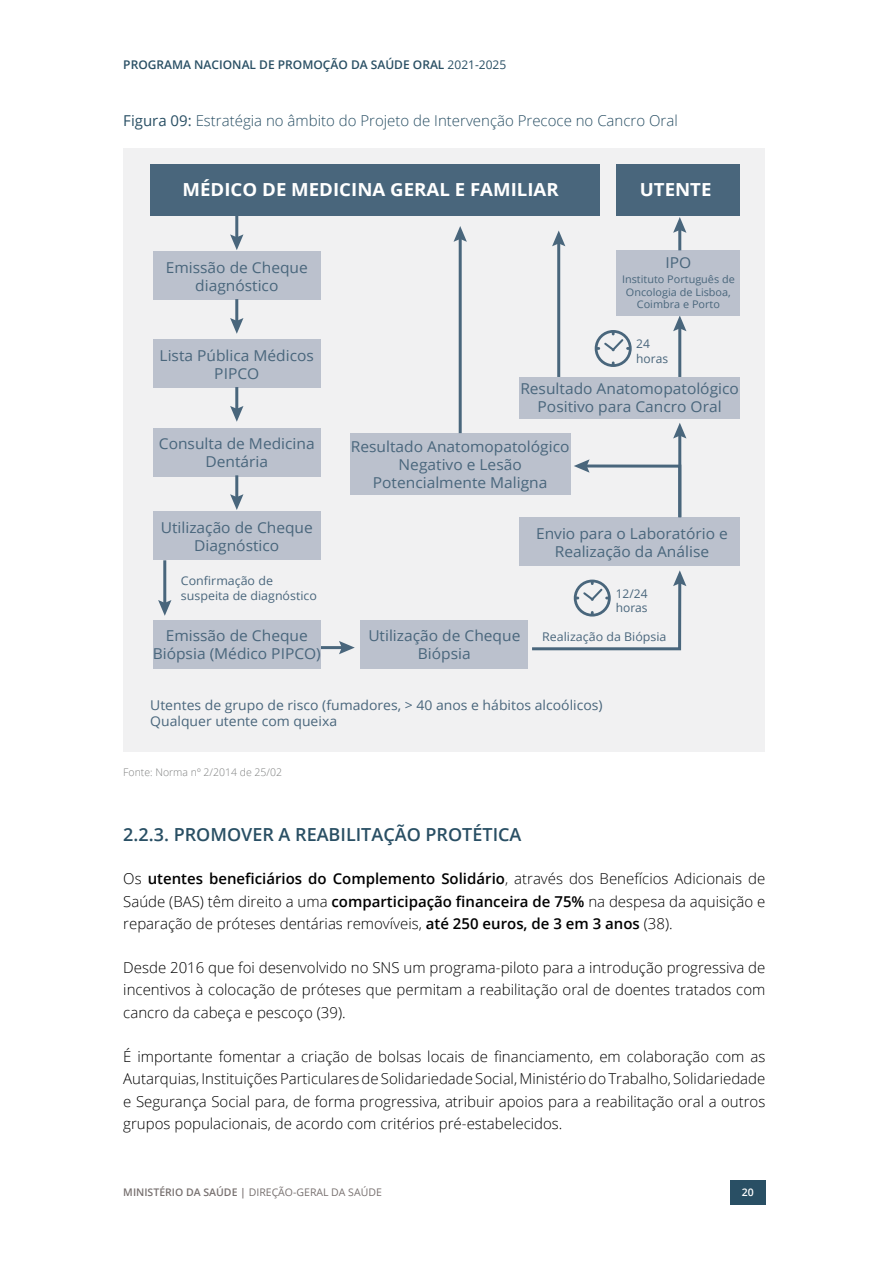
<style>
.page{position:relative;width:893px;height:1263px;background:#fff}
.page>*{position:absolute;margin:0;border:0;box-sizing:border-box;transform-origin:0 0}
.t1{font:600 18px "Open Sans";color:#294f64}
.t2{font:700 18px "Open Sans";color:#fff;scale:1.04 1}
.t3{font:300 15px/22.5px "Open Sans";color:#000;text-align:justify}
.t4{font:15px/18px "Open Sans";color:#49667c;text-align:center;scale:1.04 1}
.t5{font:300 15px "Open Sans";color:#294f64}
.t6{font:13.5px/16.2px "Open Sans";color:#49667c;scale:1.04 1}
.t7{font:12px/14.4px "Open Sans";color:#49667c;scale:1.04 1}
.t8{font:600 12px "Open Sans";color:#294f64}
.t9{font:12px/14.4px "Open Sans";color:#49667c}
.t10{font:10.5px/12.6px "Open Sans";color:#49667c;text-align:center;scale:1.04 1}
.t11{font:10.5px "Open Sans";color:#787170}
.t12{font:300 10.5px "Open Sans";color:#7f8080}
.t13{font:600 10.5px "Open Sans";color:#fff}
.s1{font-weight:400}
.s2{font-weight:600}
</style>
<div class="page">
<div style="left:730px;top:1180px;width:35px;height:24px;background:#294f64"></div>
<div style="left:124px;top:148px;width:641px;height:603px;background:#f1f1f2"></div>
<div style="left:150px;top:165px;width:449px;height:51px;background:#49667c"></div>
<hr style="left:318px;top:646px;width:26px;height:3px;background:#49667c">
<svg style="left:339px;top:641px;width:16px;height:13px"></svg>
<div style="left:519px;top:377px;width:221px;height:41px;background:#bbc1cd"></div>
<hr style="left:235px;top:215px;width:3px;height:24px;background:#49667c">
<svg style="left:230px;top:234px;width:13px;height:16px"></svg>
<div style="left:153px;top:251px;width:167px;height:49px;background:#bbc1cd"></div>
<hr style="left:235px;top:299px;width:3px;height:24px;background:#49667c">
<svg style="left:230px;top:318px;width:13px;height:16px"></svg>
<hr style="left:678px;top:433px;width:3px;height:92px;background:#49667c">
<svg style="left:673px;top:423px;width:13px;height:15px"></svg>
<div style="left:153px;top:339px;width:167px;height:49px;background:#bbc1cd"></div>
<hr style="left:235px;top:387px;width:3px;height:24px;background:#49667c">
<svg style="left:230px;top:406px;width:13px;height:16px"></svg>
<div style="left:153px;top:428px;width:167px;height:48px;background:#bbc1cd"></div>
<hr style="left:235px;top:475px;width:3px;height:24px;background:#49667c">
<svg style="left:230px;top:494px;width:13px;height:16px"></svg>
<div style="left:153px;top:511px;width:167px;height:49px;background:#bbc1cd"></div>
<div style="left:153px;top:620px;width:167px;height:49px;background:#bbc1cd"></div>
<div style="left:361px;top:620px;width:167px;height:49px;background:#bbc1cd"></div>
<hr style="left:163px;top:560px;width:3px;height:45px;background:#49667c">
<svg style="left:158px;top:600px;width:13px;height:16px"></svg>
<div style="left:520px;top:517px;width:220px;height:49px;background:#bbc1cd"></div>
<svg style="left:574px;top:459px;width:108px;height:59px"></svg>
<div style="left:350px;top:433px;width:220px;height:61px;background:#bbc1cd"></div>
<svg style="left:532px;top:570px;width:154px;height:81px"></svg>
<hr style="left:459px;top:237px;width:3px;height:196px;background:#49667c">
<svg style="left:453px;top:226px;width:14px;height:16px"></svg>
<hr style="left:678px;top:326px;width:3px;height:51px;background:#49667c">
<svg style="left:673px;top:315px;width:13px;height:16px"></svg>
<svg style="left:595px;top:330px;width:37px;height:37px"></svg>
<div style="left:616px;top:165px;width:124px;height:51px;background:#49667c"></div>
<hr style="left:557px;top:241px;width:3px;height:136px;background:#49667c">
<svg style="left:552px;top:230px;width:13px;height:16px"></svg>
<div style="left:616px;top:250px;width:124px;height:65px;background:#bbc1cd"></div>
<hr style="left:678px;top:228px;width:3px;height:22px;background:#49667c">
<svg style="left:673px;top:217px;width:13px;height:16px"></svg>
<p class="t8" style="left:123px;top:57px;width:385px">PROGRAMA NACIONAL DE PROMOÇÃO DA SAÚDE ORAL <span class="s1">2021-2025</span></p>
<p class="t5" style="left:123px;top:111px;width:556px"><span class="s1">Figura 09:</span> Estratégia no âmbito do Projeto de Intervenção Precoce no Cancro Oral</p>
<p class="t2" style="left:183px;top:177px;width:363px">MÉDICO DE MEDICINA GERAL E FAMILIAR</p>
<p class="t4" style="left:166px;top:258px;width:138px">Emissão de Cheque diagnóstico</p>
<p class="t4" style="left:160px;top:346px;width:150px">Lista Pública Médicos<br>PIPCO</p>
<p class="t2" style="left:640px;top:176px;width:70px">UTENTE</p>
<p class="t4" style="left:665px;top:253px;width:26px">IPO</p>
<p class="t10" style="left:622px;top:273px;width:110px">Instituto Português de<br>Oncologia de Lisboa,<br>Coimbra e Porto</p>
<p class="t9" style="left:636px;top:336px;width:33px">24 horas</p>
<p class="t4" style="left:159px;top:434px;width:151px">Consulta de Medicina<br>Dentária</p>
<p class="t4" style="left:161px;top:518px;width:148px">Utilização de Cheque<br>Diagnóstico</p>
<p class="t7" style="left:181px;top:573px;width:132px">Confirmação de suspeita de diagnóstico</p>
<p class="t4" style="left:520px;top:379px;width:212px">Resultado Anatomopatológico<br>Positivo para Cancro Oral</p>
<p class="t4" style="left:351px;top:437px;width:212px">Resultado Anatomopatológico<br>Negativo e Lesão<br>Potencialmente Maligna</p>
<p class="t4" style="left:536px;top:524px;width:186px">Envio para o Laboratório e<br>Realização da Análise</p>
<p class="t9" style="left:616px;top:586px;width:33px">12/24 horas</p>
<p class="t4" style="left:153px;top:626px;width:163px">Emissão de Cheque<br>Biópsia (Médico PIPCO)</p>
<p class="t4" style="left:368px;top:626px;width:148px">Utilização de Cheque<br>Biópsia</p>
<p class="t7" style="left:542px;top:629px;width:121px">Realização da Biópsia</p>
<p class="t6" style="left:150px;top:696px;width:437px">Utentes de grupo de risco (fumadores, &gt; 40 anos e hábitos alcoólicos)<br>Qualquer utente com queixa</p>
<p class="t12" style="left:123px;top:765px;width:160px">Fonte: Norma nº 2/2014 de 25/02</p>
<p class="t1" style="left:123px;top:822px;width:400px">2.2.3. PROMOVER A REABILITAÇÃO PROTÉTICA</p>
<p class="t3" style="left:123px;top:867px;width:644px">Os <span class="s2">utentes beneficiários do Complemento Solidário</span>, através dos Benefícios Adicionais de Saúde (BAS) têm direito a uma <span class="s2">comparticipação financeira de 75%</span> na despesa da aquisição e reparação de próteses dentárias removíveis, <span class="s2">até 250 euros, de 3 em 3 anos</span> (38).</p>
<p class="t3" style="left:123px;top:956px;width:644px">Desde 2016 que foi desenvolvido no SNS um programa-piloto para a introdução progressiva de incentivos à colocação de próteses que permitam a reabilitação oral de doentes tratados com cancro da cabeça e pescoço (39).</p>
<p class="t3" style="left:123px;top:1044px;width:644px">É importante fomentar a criação de bolsas locais de financiamento, em colaboração com as Autarquias, Instituições Particulares de Solidariedade Social, Ministério do Trabalho, Solidariedade e Segurança Social para, de forma progressiva, atribuir apoios para a reabilitação oral a outros grupos populacionais, de acordo com critérios pré-estabelecidos.</p>
<p class="t11" style="left:123px;top:1185px;width:260px"><span class="s2">MINISTÉRIO DA SAÚDE |</span> DIREÇÃO-GERAL DA SAÚDE</p>
<p class="t13" style="left:742px;top:1185px;width:13px">20</p>
</div>
